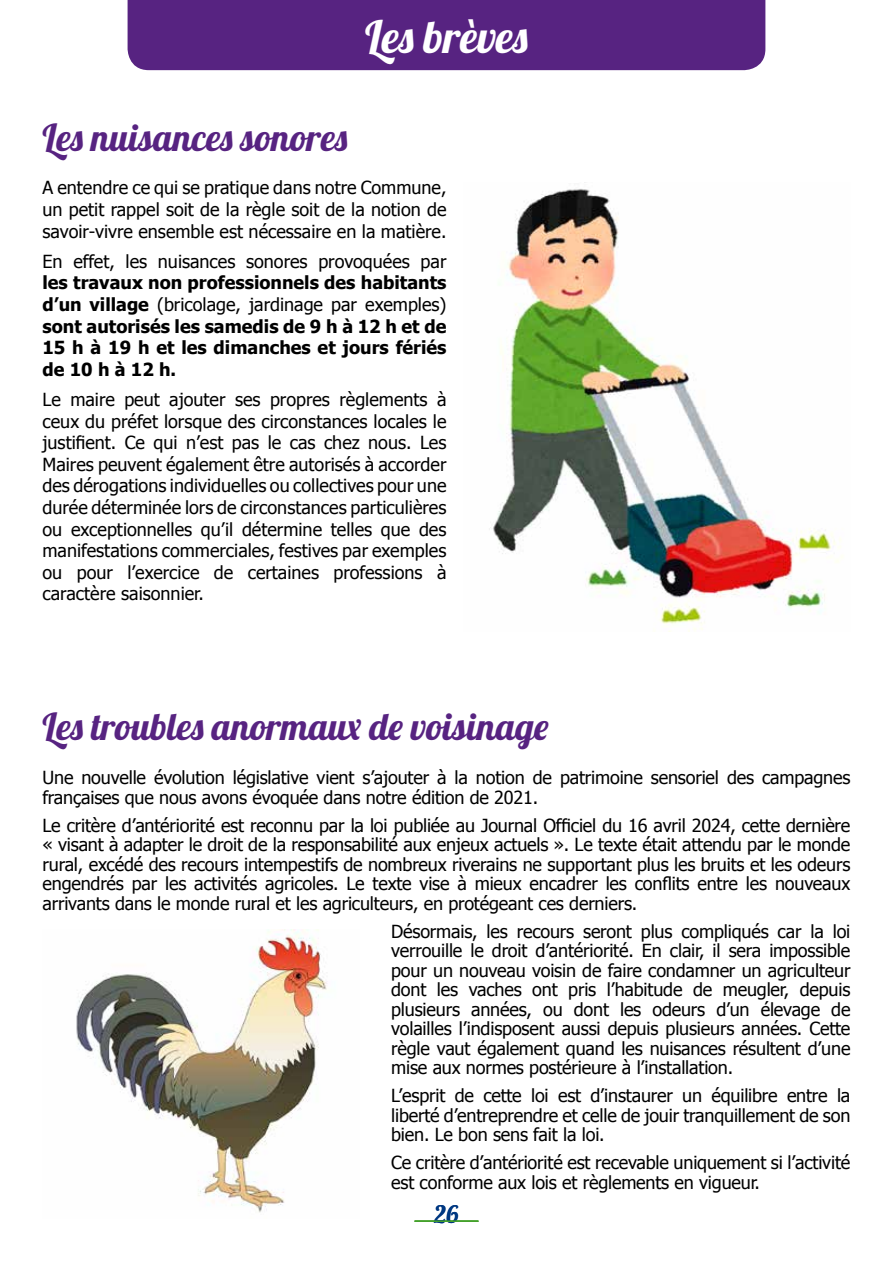
<style>
.page{position:relative;width:893px;height:1263px;background:#fff}
.page>*{position:absolute;margin:0;border:0;box-sizing:border-box;transform-origin:0 0}
.t1{font:45px "Lobster 1.4";color:#fff}
.t2{font:37.5px "Lobster 1.4";letter-spacing:.02em;color:#572381}
.t3{font:24px "Lobster 1.4";color:#003882}
.t4{font:18px/19.5px "Tahoma";letter-spacing:-.01em;color:#000;text-align:justify}
.t5{font:700 18px/21.6px "Tahoma";color:#000;text-align:justify}
.s1{font-weight:400}
</style>
<div class="page">
<hr style="left:415px;top:1220px;width:63px;height:2px;background:#44a12b">
<hr style="left:892px;top:0;width:1px;height:1263px;background:#e0f2fb">
<div style="left:128px;top:0;width:637px;height:70px;background:#572381"></div>
<img style="left:489px;top:189px;width:354px;height:442px">
<img style="left:76px;top:929px;width:252px;height:284px">
<h1 class="t1" style="left:365px;top:8px;width:164px">Les brèves</h1>
<h2 class="t2" style="left:43px;top:113px;width:306px">Les nuisances sonores</h2>
<p class="t4" style="left:43px;top:176px;width:405px;line-height:21.6px">A entendre ce qui se pratique dans notre Commune, un petit rappel soit de la règle soit de la notion de savoir-vivre ensemble est nécessaire en la matière.</p>
<p class="t4" style="left:43px;top:251px;width:405px">En effet, les nuisances sonores provoquées par</p>
<p class="t5" style="left:43px;top:271px;width:405px">les travaux non professionnels des habitants d’un village <span class="s1">(bricolage, jardinage par exemples) </span>sont autorisés les samedis de 9 h à 12 h et de 15 h à 19 h et les dimanches et jours fériés de 10 h à 12 h.</p>
<p class="t4" style="left:43px;top:388px;width:405px;line-height:21.6px">Le maire peut ajouter ses propres règlements à ceux du préfet lorsque des circonstances locales le justifient. Ce qui n’est pas le cas chez nous. Les Maires peuvent également être autorisés à accorder des dérogations individuelles ou collectives pour une durée déterminée lors de circonstances particulières ou exceptionnelles qu’il détermine telles que des manifestations commerciales, festives par exemples ou pour l’exercice de certaines professions à caractère saisonnier.</p>
<h2 class="t2" style="left:43px;top:703px;width:508px">Les troubles anormaux de voisinage</h2>
<p class="t4" style="left:43px;top:767px;width:809px">Une nouvelle évolution législative vient s’ajouter à la notion de patrimoine sensoriel des campagnes françaises que nous avons évoquée dans notre édition de 2021.</p>
<p class="t4" style="left:43px;top:814px;width:809px">Le critère d’antériorité est reconnu par la loi publiée au Journal Officiel du 16 avril 2024, cette dernière « visant à adapter le droit de la responsabilité aux enjeux actuels ». Le texte était attendu par le monde rural, excédé des recours intempestifs de nombreux riverains ne supportant plus les bruits et les odeurs engendrés par les activités agricoles. Le texte vise à mieux encadrer les conflits entre les nouveaux arrivants dans le monde rural et les agriculteurs, en protégeant ces derniers.</p>
<p class="t4" style="left:391px;top:920px;width:461px">Désormais, les recours seront plus compliqués car la loi verrouille le droit d’antériorité. En clair, il sera impossible pour un nouveau voisin de faire condamner un agriculteur dont les vaches ont pris l’habitude de meugler, depuis plusieurs années, ou dont les odeurs d’un élevage de volailles l’indisposent aussi depuis plusieurs années. Cette règle vaut également quand les nuisances résultent d’une mise aux normes postérieure à l’installation.</p>
<p class="t4" style="left:391px;top:1085px;width:461px">L’esprit de cette loi est d’instaurer un équilibre entre la liberté d’entreprendre et celle de jouir tranquillement de son bien. Le bon sens fait la loi.</p>
<p class="t4" style="left:391px;top:1152px;width:461px">Ce critère d’antériorité est recevable uniquement si l’activité est conforme aux lois et règlements en vigueur.</p>
<h3 class="t3" style="left:435px;top:1198px;width:25px">26</h3>
</div>
